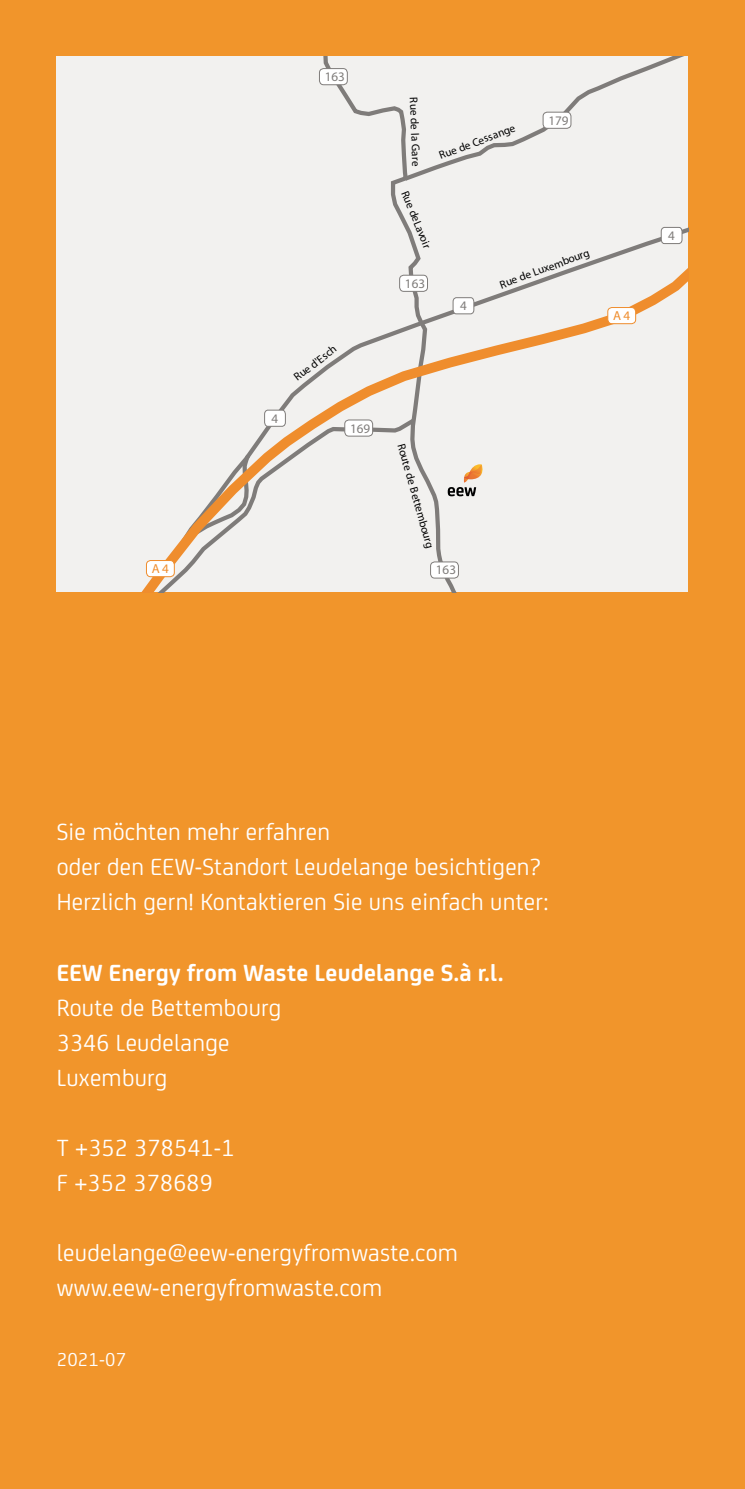
<style>
.page{position:relative;width:745px;height:1489px;background:#fff}
.page>*{position:absolute;margin:0;border:0;box-sizing:border-box;transform-origin:0 0}
.t1{font:25px/35px "EEW";letter-spacing:.01em;color:#fff}
.t2{font:700 25px "EEW";letter-spacing:.01em;color:#fff}
.t3{font:20px "EEW";letter-spacing:.01em;color:#fff}
.t4{font:13px "Polo 11 K Buch";color:#7f7c7a}
.t5{font:13px "Polo 11 K Buch";color:#ef8d2d}
.t6{font:11.25px "Polo 11 K Buch";color:#000}
</style>
<div class="page">
<div style="left:0;top:0;width:744px;height:1488px;background:#f1952b"></div>
<div style="left:57px;top:57px;width:630px;height:535px;background:#f2f1ef"></div>
<div style="left:321px;top:57px;width:142px;height:163px;background:#f2f1ef"></div>
<div style="left:399px;top:57px;width:288px;height:127px;background:#f2f1ef"></div>
<div style="left:177px;top:220px;width:510px;height:29px;background:#f2f1ef"></div>
<div style="left:127px;top:249px;width:560px;height:343px;background:#f2f1ef"></div>
<div style="left:607px;top:307px;width:28px;height:17px;background:#fff;border-radius:4px"></div>
<div style="left:607px;top:307px;width:28px;height:17px;border:1px solid #ef8d2d;border-radius:4px"></div>
<div style="left:146px;top:560px;width:28px;height:16px;background:#fff;border-radius:4px"></div>
<div style="left:146px;top:560px;width:28px;height:17px;border:1px solid #ef8d2d;border-radius:4px"></div>
<div style="left:344px;top:420px;width:28px;height:16px;background:#fff;border-radius:4px"></div>
<div style="left:344px;top:419px;width:29px;height:17px;border:1px solid #7f7c7a;border-radius:4px"></div>
<div style="left:453px;top:298px;width:20px;height:16px;background:#fff;border-radius:4px"></div>
<div style="left:452px;top:297px;width:22px;height:17px;border:1px solid #7f7c7a;border-radius:4px"></div>
<div style="left:399px;top:275px;width:28px;height:16px;background:#fff;border-radius:4px"></div>
<div style="left:399px;top:275px;width:28px;height:17px;border:1px solid #7f7c7a;border-radius:4px"></div>
<div style="left:430px;top:562px;width:28px;height:16px;background:#fff;border-radius:4px"></div>
<div style="left:430px;top:561px;width:28px;height:17px;border:1px solid #7f7c7a;border-radius:4px"></div>
<div style="left:542px;top:112px;width:28px;height:16px;background:#fff;border-radius:4px"></div>
<div style="left:542px;top:112px;width:29px;height:17px;border:1px solid #7f7c7a;border-radius:4px"></div>
<div style="left:319px;top:69px;width:28px;height:16px;background:#fff;border-radius:4px"></div>
<div style="left:319px;top:68px;width:28px;height:17px;border:1px solid #7f7c7a;border-radius:4px"></div>
<div style="left:264px;top:410px;width:21px;height:16px;background:#fff;border-radius:4px"></div>
<div style="left:264px;top:410px;width:21px;height:16px;border:1px solid #7f7c7a;border-radius:4px"></div>
<div style="left:660px;top:227px;width:21px;height:16px;background:#fff;border-radius:4px"></div>
<div style="left:660px;top:227px;width:22px;height:17px;border:1px solid #7f7c7a;border-radius:4px"></div>
<svg style="left:447px;top:464px;width:36px;height:32px"></svg>
<p class="t5" style="left:152px;top:560px;width:19px">A4</p>
<p class="t4" style="left:324px;top:69px;width:22px">163</p>
<p class="t4" style="left:271px;top:410px;width:8px">4</p>
<p class="t6" style="left:291px;top:373px;width:52px;rotate:-38deg">Rue d'Esch</p>
<p class="t4" style="left:350px;top:420px;width:22px">169</p>
<p class="t6" style="left:420px;top:97px;width:70px;rotate:88deg">Rue de la Gare</p>
<p class="t6" style="left:437px;top:149px;width:82px;rotate:-21deg">Rue de Cessange</p>
<p class="t4" style="left:548px;top:112px;width:22px">179</p>
<p class="t6" style="left:411px;top:188px;width:62px;rotate:68deg">Rue deLavoir</p>
<p class="t4" style="left:404px;top:275px;width:22px">163</p>
<p class="t4" style="left:460px;top:298px;width:8px">4</p>
<p class="t6" style="left:497px;top:278px;width:96px;rotate:-20deg">Rue de Luxembourg</p>
<p class="t5" style="left:612px;top:308px;width:19px">A4</p>
<p class="t6" style="left:407px;top:441px;width:110px;rotate:74deg">Route de Bettembourg</p>
<p class="t4" style="left:435px;top:562px;width:22px">163</p>
<p class="t4" style="left:667px;top:227px;width:8px">4</p>
<p class="t1" style="left:57px;top:813px;width:493px">Sie möchten mehr erfahren<br>oder den EEW-Standort Leudelange besichtigen?<br>Herzlich gern! Kontaktieren Sie uns einfach unter:</p>
<p class="t2" style="left:57px;top:953px;width:447px">EEW Energy from Waste Leudelange S.à r.l.</p>
<p class="t1" style="left:57px;top:988px;width:226px">Route de Bettembourg<br>3346 Leudelange<br>Luxemburg</p>
<p class="t1" style="left:57px;top:1128px;width:179px">T +352 378541-1<br>F +352 378689</p>
<p class="t1" style="left:57px;top:1233px;width:402px">leudelange@eew-energyfromwaste.com www.eew-energyfromwaste.com</p>
<p class="t3" style="left:57px;top:1344px;width:71px">2021-07</p>
</div>
